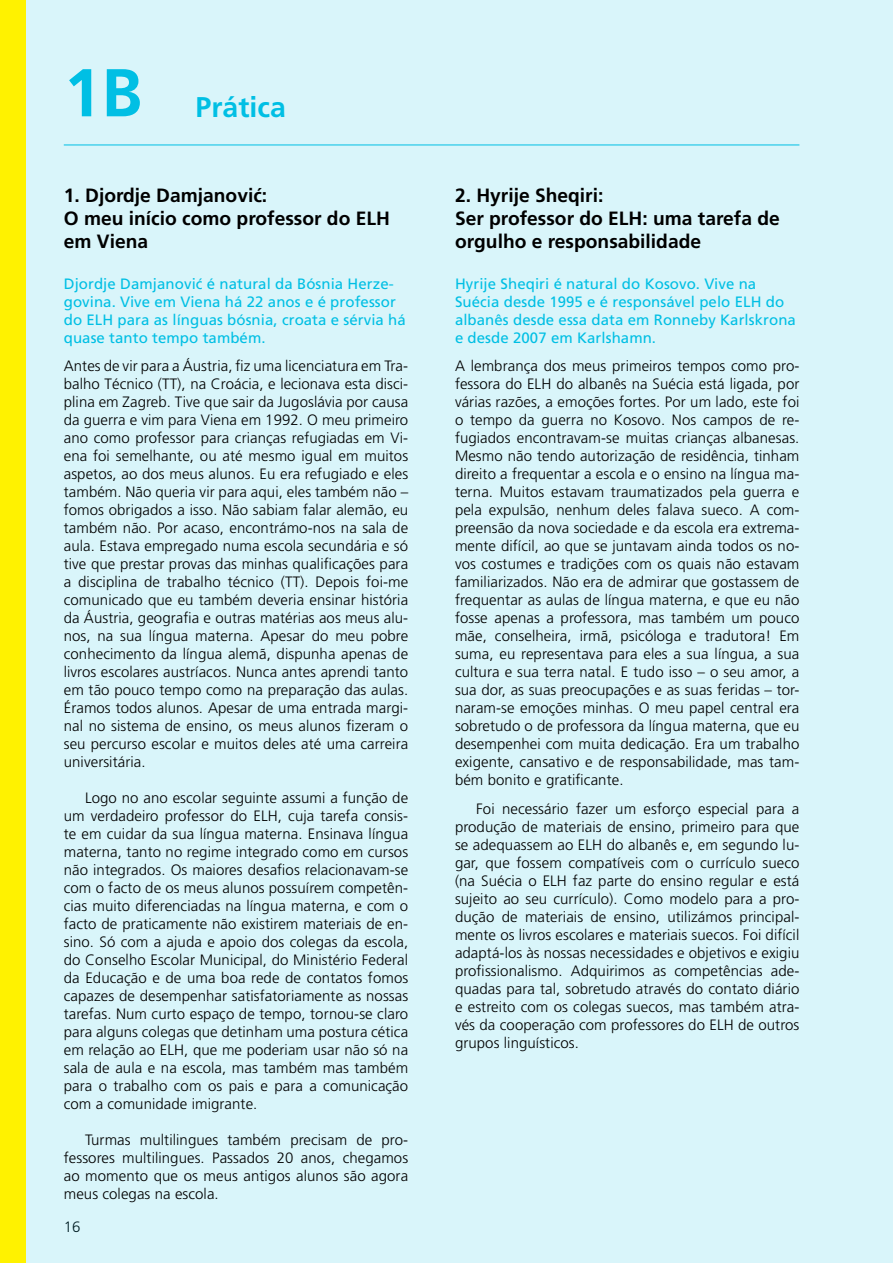
<style>
.page{position:relative;width:893px;height:1263px;background:#d9f5fa}
.page>*{position:absolute;margin:0;border:0;box-sizing:border-box;transform-origin:0 0}
.t1{font:700 67.5px "Frutiger";color:#00bfe4}
.t2{font:700 28.5px "Frutiger";color:#00bfe4}
.t3{font:700 19.2px/23.1px "Frutiger LT Pro";color:#000}
.t4{font:300 15px/18px "Frutiger";letter-spacing:.005em;color:#000;text-align:justify}
.t5{font:15px/18px "Frutiger LT Pro";letter-spacing:.005em;color:#00bfe4}
</style>
<div class="page">
<hr style="left:64px;top:145px;width:735px;height:1px;background:#00bfe4">
<div style="left:0;top:0;width:26px;height:1263px;background:#fff200"></div>
<h1 class="t1" style="left:64px;top:53px;width:80px">1B</h1>
<h2 class="t2" style="left:196px;top:91px;width:92px">Prática</h2>
<p class="t3" style="left:64px;top:183px;width:328px">1. Djordje Damjanović:<br>O meu início como professor do ELH em Viena</p>
<p class="t5" style="left:64px;top:274px;width:344px">Djordje Damjanović é natural da Bósnia Herze&shy;govina. Vive em Viena há 22 anos e é professor do ELH para as línguas bósnia, croata e sérvia há quase tanto tempo também.</p>
<p class="t4" style="left:64px;top:357px;width:346px">Antes de vir para a Áustria, fiz uma licenciatura em Tra&shy;balho Técnico (TT), na Croácia, e lecionava esta disci&shy;plina em Zagreb. Tive que sair da Jugoslávia por causa da guerra e vim para Viena em 1992. O meu primeiro ano como professor para crianças refugiadas em Vi&shy;ena foi semelhante, ou até mesmo igual em muitos aspetos, ao dos meus alunos. Eu era refugiado e eles também. Não queria vir para aqui, eles também não – fomos obrigados a isso. Não sabiam falar alemão, eu também não. Por acaso, encontrámo-nos na sala de aula. Estava empregado numa escola secundária e só tive que prestar provas das minhas qualificações para a disciplina de trabalho técnico (TT). Depois foi-me comunicado que eu também deveria ensinar história da Áustria, geografia e outras matérias aos meus alu&shy;nos, na sua língua materna. Apesar do meu pobre conhecimento da língua alemã, dispunha apenas de livros escolares austríacos. Nunca antes aprendi tanto em tão pouco tempo como na preparação das aulas.<br>Éramos todos alunos. Apesar de uma entrada margi&shy;nal no sistema de ensino, os meus alunos fizeram o seu percurso escolar e muitos deles até uma carreira universitária.</p>
<p class="t4" style="left:64px;top:789px;width:346px;text-indent:21px">Logo no ano escolar seguinte assumi a função de um verdadeiro professor do ELH, cuja tarefa consis&shy;te em cuidar da sua língua materna. Ensinava língua materna, tanto no regime integrado como em cursos não integrados. Os maiores desafios relacionavam-se com o facto de os meus alunos possuírem competên&shy;cias muito diferenciadas na língua materna, e com o facto de praticamente não existirem materiais de en&shy;sino. Só com a ajuda e apoio dos colegas da escola, do Conselho Escolar Municipal, do Ministério Federal da Educação e de uma boa rede de contatos fomos capazes de desempenhar satisfatoriamente as nossas tarefas. Num curto espaço de tempo, tornou-se claro para alguns colegas que detinham uma postura cética em relação ao ELH, que me poderiam usar não só na sala de aula e na escola, mas também mas também para o trabalho com os pais e para a comunicação com a comunidade imigrante.</p>
<p class="t4" style="left:64px;top:1131px;width:346px;text-indent:21px">Turmas multilingues também precisam de pro&shy;fessores multilingues. Passados 20 anos, chegamos ao momento que os meus antigos alunos são agora meus colegas na escola.</p>
<p class="t4" style="left:64px;top:1218px;width:18px">16</p>
<p class="t3" style="left:455px;top:183px;width:326px">2. Hyrije Sheqiri:<br>Ser professor do ELH: uma tarefa de orgulho e responsabilidade</p>
<p class="t5" style="left:455px;top:274px;width:342px">Hyrije Sheqiri é natural do Kosovo. Vive na Suécia desde 1995 e é responsável pelo ELH do albanês desde essa data em Ronneby Karlskrona e desde 2007 em Karlshamn.</p>
<p class="t4" style="left:455px;top:357px;width:346px">A lembrança dos meus primeiros tempos como pro&shy;fessora do ELH do albanês na Suécia está ligada, por várias razões, a emoções fortes. Por um lado, este foi o tempo da guerra no Kosovo. Nos campos de re&shy;fugiados encontravam-se muitas crianças albanesas.<br>Mesmo não tendo autorização de residência, tinham direito a frequentar a escola e o ensino na língua ma&shy;terna. Muitos estavam traumatizados pela guerra e pela expulsão, nenhum deles falava sueco. A com&shy;preensão da nova sociedade e da escola era extrema&shy;mente difícil, ao que se juntavam ainda todos os no&shy;vos costumes e tradições com os quais não estavam familiarizados. Não era de admirar que gostassem de frequentar as aulas de língua materna, e que eu não fosse apenas a professora, mas também um pouco mãe, conselheira, irmã, psicóloga e tradutora! Em suma, eu representava para eles a sua língua, a sua cultura e sua terra natal. E tudo isso – o seu amor, a sua dor, as suas preocupações e as suas feridas – tor&shy;naram-se emoções minhas. O meu papel central era sobretudo o de professora da língua materna, que eu desempenhei com muita dedicação. Era um trabalho exigente, cansativo e de responsabilidade, mas tam&shy;bém bonito e gratificante.</p>
<p class="t4" style="left:455px;top:800px;width:346px;text-indent:21px">Foi necessário fazer um esforço especial para a produção de materiais de ensino, primeiro para que se adequassem ao ELH do albanês e, em segundo lu&shy;gar, que fossem compatíveis com o currículo sueco (na Suécia o ELH faz parte do ensino regular e está sujeito ao seu currículo). Como modelo para a pro&shy;dução de materiais de ensino, utilizámos principal&shy;mente os livros escolares e materiais suecos. Foi difícil adaptá-los às nossas necessidades e objetivos e exigiu profissionalismo. Adquirimos as competências ade&shy;quadas para tal, sobretudo através do contato diário e estreito com os colegas suecos, mas também atra&shy;vés da cooperação com professores do ELH de outros grupos linguísticos.</p>
</div>
